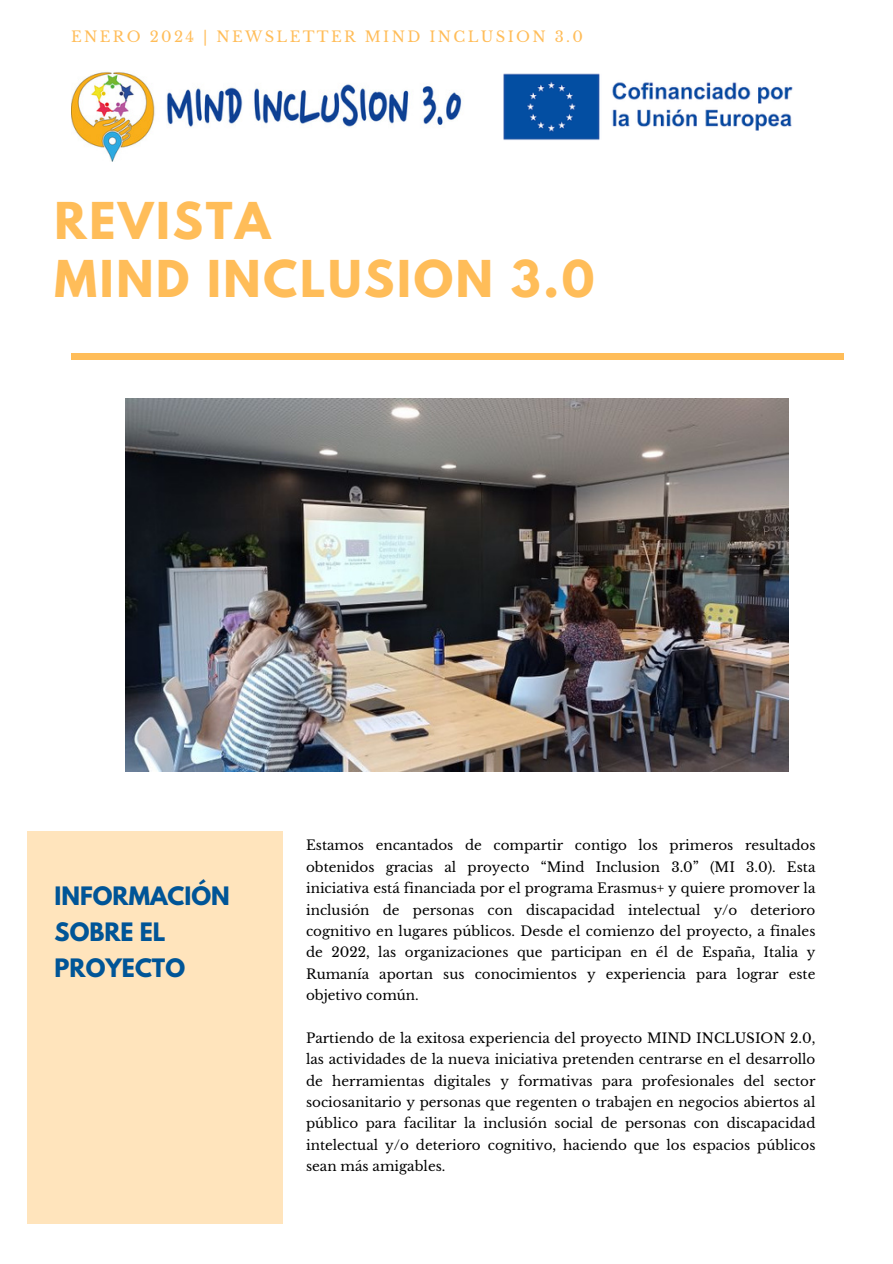
<style>
.page{position:relative;width:893px;height:1264px;background:#fff}
.page>*{position:absolute;margin:0;border:0;box-sizing:border-box;transform-origin:0 0}
.t1{font:700 45px/58.7px "League Spartan";letter-spacing:.06em;color:#ffbd59}
.t2{font:700 22.5px/36px "League Spartan";color:#005597}
.t3{font:14.7px "Libre Baskerville";letter-spacing:.16em;color:#ffbd59}
.t4{font:13.5px/21.3px "Libre Baskerville";color:#000;text-align:justify}
</style>
<div class="page">
<div style="left:27px;top:830px;width:256px;height:393px;background:#ffe4bc"></div>
<div style="left:71px;top:353px;width:772px;height:6px;background:#ffbd59"></div>
<img style="left:71px;top:72px;width:391px;height:89px">
<img style="left:126px;top:398px;width:662px;height:373px">
<img style="left:503px;top:73px;width:290px;height:67px">
<h1 class="t3" style="left:71px;top:28px;width:513px">ENERO 2024 | NEWSLETTER MIND INCLUSION 3.0</h1>
<p class="t1" style="left:55px;top:197px;width:541px">REVISTA<br>MIND INCLUSION 3.0</p>
<p class="t2" style="left:55px;top:880px;width:177px">INFORMACIÓN<br>SOBRE EL<br>PROYECTO</p>
<p class="t4" style="left:306px;top:835px;width:511px">Estamos encantados de compartir contigo los primeros resultados obtenidos gracias al proyecto “Mind Inclusion 3.0” (MI 3.0). Esta iniciativa está financiada por el programa Erasmus+ y quiere promover la inclusión de personas con discapacidad intelectual y/o deterioro cognitivo en lugares públicos. Desde el comienzo del proyecto, a finales de 2022, las organizaciones que participan en él de España, Italia y Rumanía aportan sus conocimientos y experiencia para lograr este objetivo común.</p>
<h2 class="t4" style="left:306px;top:1027px;width:511px">Partiendo de la exitosa experiencia del proyecto MIND INCLUSION 2.0, las actividades de la nueva iniciativa pretenden centrarse en el desarrollo de herramientas digitales y formativas para profesionales del sector sociosanitario y personas que regenten o trabajen en negocios abiertos al público para facilitar la inclusión social de personas con discapacidad intelectual y/o deterioro cognitivo, haciendo que los espacios públicos sean más amigables.</h2>
</div>
